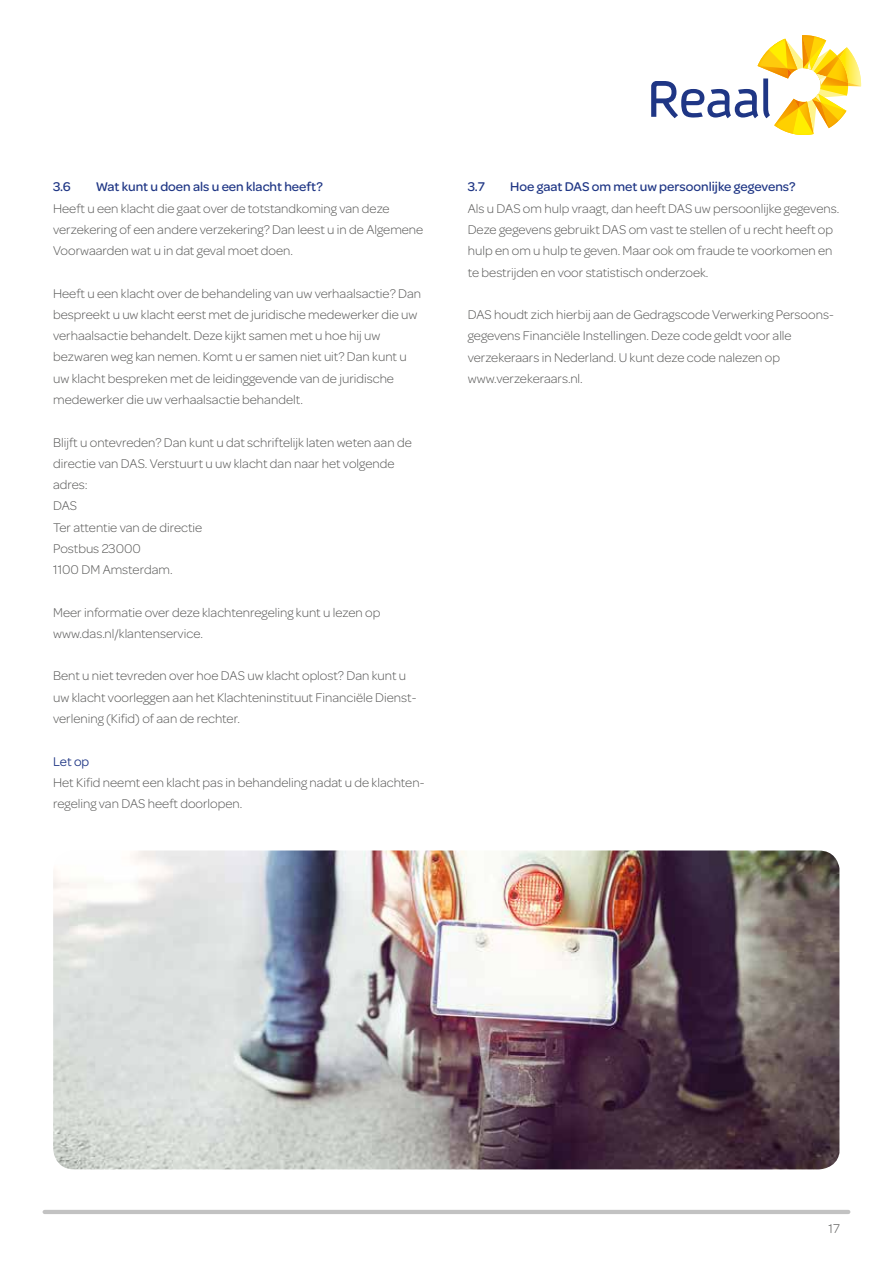
<style>
.page{position:relative;width:893px;height:1263px;background:#fff}
.page>*{position:absolute;margin:0;border:0;box-sizing:border-box;transform-origin:0 0}
.t1{font:300 13.5px/21.3px "Omnes";color:#575756}
.t2{font:500 13.5px "Omnes";color:#1f3685}
.t3{font:13.5px "Omnes";color:#1f3685}
</style>
<div class="page">
<svg style="left:651px;top:35px;width:210px;height:100px"></svg>
<hr style="left:45px;top:1210px;width:803px;height:4px;background:#c2c2c2">
<img style="left:53px;top:850px;width:786px;height:319px">
<p class="t2" style="left:53px;top:178px;width:19px">3.6</p>
<p class="t2" style="left:96px;top:178px;width:229px">Wat kunt u doen als u een klacht heeft?</p>
<p class="t1" style="left:53px;top:197px;width:372px">Heeft u een klacht die gaat over de totstandkoming van deze verzekering of een andere verzekering? Dan leest u in de Algemene<br>Voorwaarden wat u in dat geval moet doen.</p>
<p class="t1" style="left:53px;top:282px;width:370px">Heeft u een klacht over de behandeling van uw verhaalsactie? Dan bespreekt u uw klacht eerst met de juridische medewerker die uw verhaalsactie behandelt. Deze kijkt samen met u hoe hij uw bezwaren weg kan nemen. Komt u er samen niet uit? Dan kunt u uw klacht bespreken met de leidinggevende van de juridische medewerker die uw verhaalsactie behandelt.</p>
<p class="t1" style="left:53px;top:431px;width:360px">Blijft u ontevreden? Dan kunt u dat schriftelijk laten weten aan de directie van DAS. Verstuurt u uw klacht dan naar het volgende adres:<br>DAS<br>Ter attentie van de directie<br>Postbus 23000<br>1100 DM Amsterdam.</p>
<p class="t1" style="left:53px;top:601px;width:329px">Meer informatie over deze klachtenregeling kunt u lezen op www.das.nl/klantenservice.</p>
<p class="t1" style="left:53px;top:665px;width:365px">Bent u niet tevreden over hoe DAS uw klacht oplost? Dan kunt u uw klacht voorleggen aan het Klachteninstituut Financiële Dienst&shy;verlening (Kifid) of aan de rechter.</p>
<p class="t3" style="left:53px;top:752px;width:38px">Let op</p>
<p class="t1" style="left:53px;top:771px;width:373px">Het Kifid neemt een klacht pas in behandeling nadat u de klachten&shy;regeling van DAS heeft doorlopen.</p>
<p class="t2" style="left:468px;top:178px;width:19px">3.7</p>
<p class="t2" style="left:510px;top:178px;width:287px">Hoe gaat DAS om met uw persoonlijke gegevens?</p>
<p class="t1" style="left:468px;top:197px;width:373px">Als u DAS om hulp vraagt, dan heeft DAS uw persoonlijke gegevens.<br>Deze gegevens gebruikt DAS om vast te stellen of u recht heeft op hulp en om u hulp te geven. Maar ook om fraude te voorkomen en te bestrijden en voor statistisch onderzoek.</p>
<p class="t1" style="left:468px;top:304px;width:367px">DAS houdt zich hierbij aan de Gedragscode Verwerking Persoons&shy;gegevens Financiële Instellingen. Deze code geldt voor alle verzekeraars in Nederland. U kunt deze code nalezen op www.verzekeraars.nl.</p>
<p class="t1" style="left:828px;top:1218px;width:13px">17</p>
</div>
